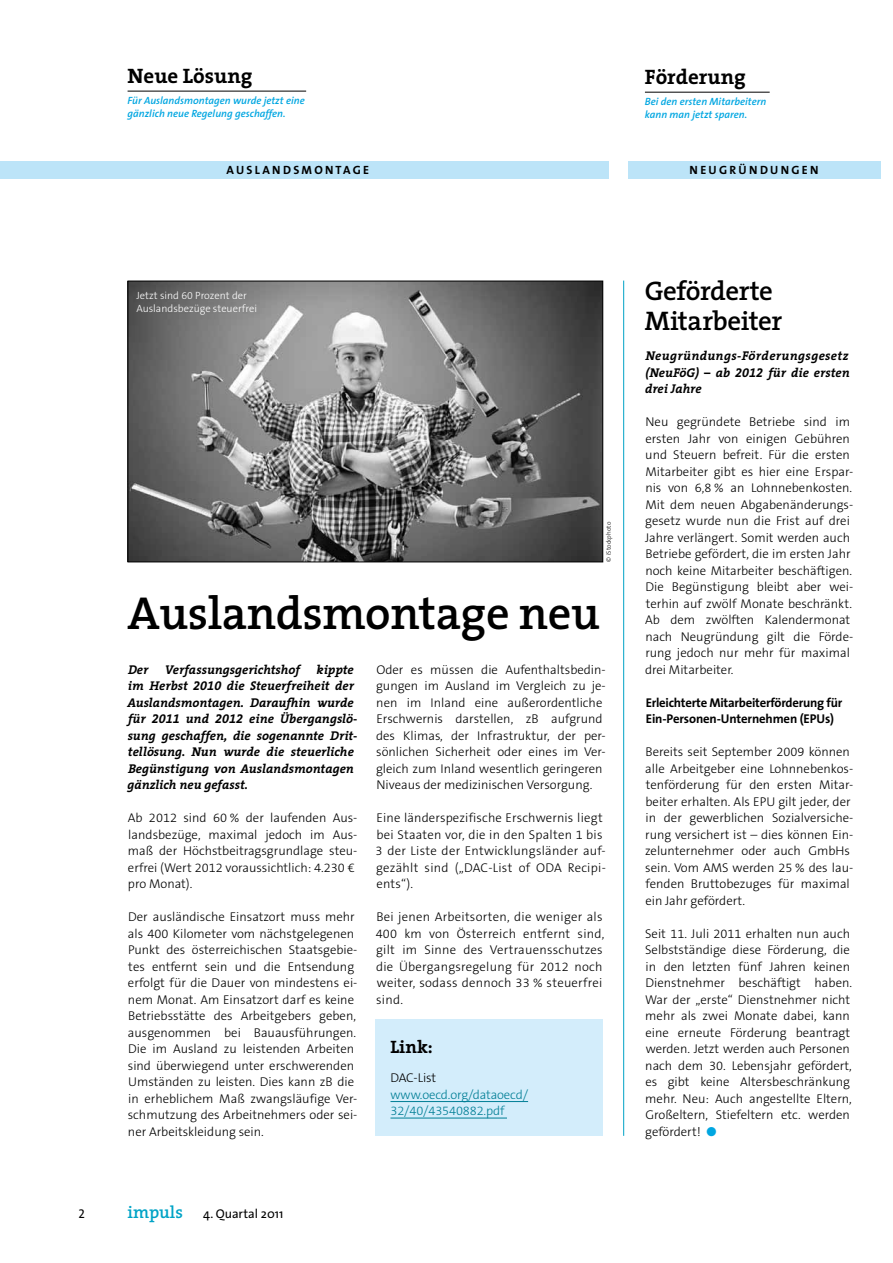
<style>
.page{position:relative;width:893px;height:1263px;background:#fff}
.page>*{position:absolute;margin:0;border:0;box-sizing:border-box;transform-origin:0 0}
.t1{font:600 46.5px "The Serif";letter-spacing:-.01em;color:#000}
.t2{font:600 27px/30px "The Serif";letter-spacing:-.02em;color:#000}
.t3{font:700 21px "The Serif";color:#000}
.t4{font:700 18px "The Serif";color:#000}
.t5{font:300 12.75px/16.5px "The Sans B3";color:#000}
.t6{font:300 12.75px/16.5px "The Sans B3";letter-spacing:.02em;color:#000}
.t7{font:italic 700 12.75px/16.5px "The Serif";color:#000}
.t8{font:700 12.75px/16.5px "The Sans";letter-spacing:-.02em;color:#000}
.t9{font:300 12.75px/16.5px "The Sans B3";letter-spacing:-.01em;color:#007e95}
.t10{font:12.75px "The Sans";color:#000}
.t11{font:12.75px "The Sans Caps";color:#000}
.t12{font:12px "The Sans Bold Caps";letter-spacing:.19em;color:#000}
.t13{font:italic 600 10.5px/12.8px "The Sans";color:#00a6e1}
.t14{font:300 10.5px/12.8px "The Sans B3";color:#fff}
.t15{font:300 6.45px "The Sans";color:#000}
.s1{font-style:inherit}
.s2{font-family:"The Serif Bold Expert";font-weight:400}
.s3{font-family:"The Serif";font-weight:600;font-size:17.25px;color:#00a3c6}
.s4{color:#00a6e1}
</style>
<div class="page">
<img style="left:130px;top:283px;width:471px;height:277px">
<div style="left:128px;top:281px;width:475px;height:281px;border:1px solid #000"></div>
<hr style="left:128px;top:91px;width:178px;height:1px;background:#000">
<hr style="left:623px;top:281px;width:1px;height:855px;background:#00a3c6">
<div style="left:376px;top:1019px;width:227px;height:117px;background:#d3edfb"></div>
<hr style="left:390px;top:1101px;width:138px;height:1px;background:#007e95">
<hr style="left:390px;top:1118px;width:117px;height:1px;background:#007e95">
<div style="left:0;top:162px;width:608px;height:17px;background:#bce4f8"></div>
<div style="left:628px;top:162px;width:252px;height:17px;background:#bce4f8"></div>
<hr style="left:645px;top:92px;width:125px;height:1px;background:#000">
<h3 class="t3" style="left:128px;top:59px;width:126px">Neue Lösung</h3>
<p class="t13" style="left:128px;top:94px;width:179px">Für Auslandsmontagen wurde jetzt eine gänzlich neue Regelung geschaffen.</p>
<h3 class="t3" style="left:645px;top:60px;width:102px">Förderung</h3>
<p class="t13" style="left:645px;top:95px;width:123px">Bei den ersten Mitarbeitern kann man jetzt sparen.</p>
<p class="t12" style="left:227px;top:160px;width:144px">AUSLANDSMONTAGE</p>
<p class="t12" style="left:689px;top:160px;width:131px">N EUGRÜNDUNGEN</p>
<p class="t14" style="left:136px;top:289px;width:122px">Jetzt sind 60 Prozent der<br>Auslandsbezüge steuerfrei</p>
<p class="t15" style="left:603px;top:561px;width:41px;rotate:-90deg"><span class="s1">©</span> iStockphoto</p>
<h1 class="t1" style="left:128px;top:574px;width:474px">Auslandsmontage neu</h1>
<p class="t7" style="left:128px;top:661px;width:22px">Der</p>
<p class="t7" style="left:165px;top:661px;width:137px">Verfassungsgerichtshof</p>
<p class="t7" style="left:127px;top:661px;width:232px;text-indent:189px">kippte im Herbst <span class="s2">2010</span> die Steuerfreiheit der<br>Auslandsmontagen. Daraufhin wurde für <span class="s2">2011</span> und <span class="s2">2012</span> eine Übergangslö&shy;sung geschaffen, die sogenannte Drit&shy;tellösung. Nun wurde die steuerliche<br>Begünstigung von Auslandsmontagen gänzlich neu gefasst.</p>
<p class="t5" style="left:128px;top:810px;width:231px">Ab 2012 sind 60 % der laufenden Aus&shy;landsbezüge, maximal jedoch im Aus&shy;maß der Höchstbeitragsgrundlage steu&shy;erfrei (Wert 2012 voraussichtlich: 4.230 € pro Monat).</p>
<p class="t5" style="left:128px;top:909px;width:231px">Der ausländische Einsatzort muss mehr als 400 Kilometer vom nächstgelegenen Punkt des österreichischen Staatsgebie&shy;tes entfernt sein und die Entsendung erfolgt für die Dauer von mindestens ei&shy;nem Monat. Am Einsatzort darf es keine Betriebsstätte des Arbeitgebers geben, ausgenommen bei Bauausführungen.<br>Die im Ausland zu leistenden Arbeiten sind überwiegend unter erschwerenden Umständen zu leisten. Dies kann zB die in erheblichem Maß zwangsläufige Ver&shy;schmutzung des Arbeitnehmers oder sei&shy;ner Arbeitskleidung sein.</p>
<p class="t5" style="left:376px;top:662px;width:231px">Oder es müssen die Aufenthaltsbedin&shy;gungen im Ausland im Vergleich zu je&shy;nen im Inland eine außerordentliche Erschwernis darstellen, zB aufgrund des Klimas, der Infrastruktur, der per&shy;sönlichen Sicherheit oder eines im Ver&shy;gleich zum Inland wesentlich geringeren Niveaus der medizinischen Versorgung.</p>
<p class="t6" style="left:376px;top:810px;width:232px">Eine länderspezifische Erschwernis liegt bei Staaten vor, die in den Spalten 1 bis 3 der Liste der Entwicklungsländer auf&shy;gezählt sind („DAC-List of ODA Recipi&shy;ents“).</p>
<p class="t6" style="left:376px;top:909px;width:230px">Bei jenen Arbeitsorten, die weniger als<br>400 km von Österreich entfernt sind, gilt im Sinne des Vertrauensschutzes die Übergangsregelung für 2012 noch weiter, sodass dennoch 33 % steuerfrei sind.</p>
<h3 class="t4" style="left:390px;top:1032px;width:44px">Link:</h3>
<p class="t5" style="left:390px;top:1070px;width:47px">DAC-List</p>
<p class="t9" style="left:390px;top:1086px;width:139px">www.oecd.org/dataoecd/<br>32/40/43540882.pdf</p>
<p class="t11" style="left:79px;top:1203px;width:8px">2</p>
<p class="t10" style="left:128px;top:1203px;width:157px"><span class="s3">impuls</span> 4. Quartal 2011</p>
<h2 class="t2" style="left:645px;top:276px;width:139px">Geförderte<br>Mitarbeiter</h2>
<p class="t7" style="left:645px;top:347px;width:206px;text-align:justify">Neugründungs-Förderungsgesetz (NeuFöG) – ab <span class="s2">2012</span> für die ersten drei Jahre</p>
<p class="t5" style="left:645px;top:414px;width:210px">Neu gegründete Betriebe sind im ersten Jahr von einigen Gebühren und Steuern befreit. Für die ersten Mitarbeiter gibt es hier eine Erspar&shy;nis von 6,8 % an Lohnnebenkosten.<br>Mit dem neuen Abgabenänderungs&shy;gesetz wurde nun die Frist auf drei Jahre verlängert. Somit werden auch Betriebe gefördert, die im ersten Jahr noch keine Mitarbeiter beschäftigen.<br>Die Begünstigung bleibt aber wei&shy;terhin auf zwölf Monate beschränkt.<br>Ab dem zwölften Kalendermonat nach Neugründung gilt die Förde&shy;rung jedoch nur mehr für maximal drei Mitarbeiter.</p>
<p class="t8" style="left:646px;top:694px;width:198px">Erleichterte Mitarbeiterförderung für<br>Ein-Personen-Unternehmen (EPUs)</p>
<p class="t5" style="left:645px;top:744px;width:210px">Bereits seit September 2009 können alle Arbeitgeber eine Lohnnebenkos&shy;tenförderung für den ersten Mitar&shy;beiter erhalten. Als EPU gilt jeder, der in der gewerblichen Sozialversiche&shy;rung versichert ist – dies können Ein&shy;zelunternehmer oder auch GmbHs sein. Vom AMS werden 25 % des lau&shy;fenden Bruttobezuges für maximal ein Jahr gefördert.</p>
<p class="t5" style="left:645px;top:926px;width:208px">Seit 11. Juli 2011 erhalten nun auch Selbstständige diese Förderung, die in den letzten fünf Jahren keinen Dienstnehmer beschäftigt haben.<br>War der „erste“ Dienstnehmer nicht mehr als zwei Monate dabei, kann eine erneute Förderung beantragt werden. Jetzt werden auch Personen nach dem 30. Lebensjahr gefördert, es gibt keine Altersbeschränkung mehr. Neu: Auch angestellte Eltern, Großeltern, Stiefeltern etc. werden gefördert! <span class="s4">●</span></p>
</div>
